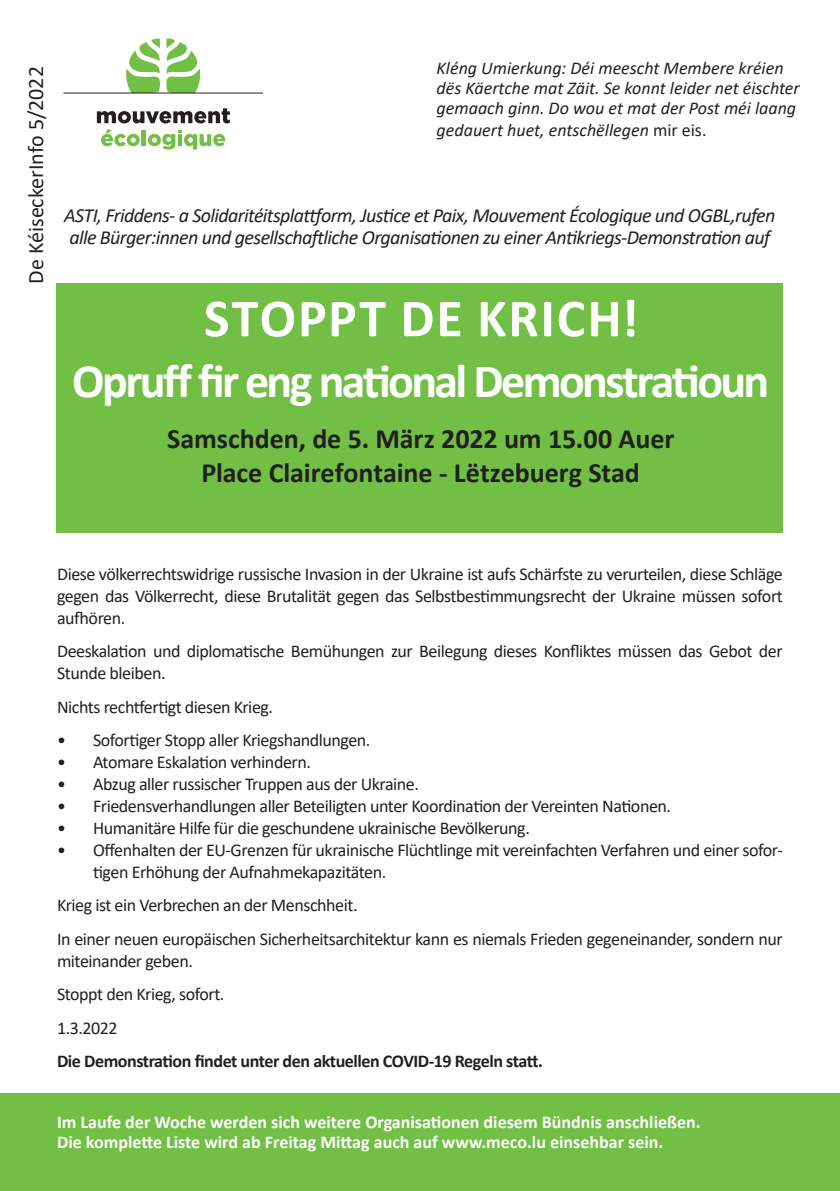
<style>
.page{position:relative;width:840px;height:1191px;background:#fff}
.page>*{position:absolute;margin:0;border:0;box-sizing:border-box;transform-origin:0 0}
.t1{font:700 54px "Calibri";letter-spacing:.035em;color:#fff}
.t2{font:700 48px "Calibri";letter-spacing:-.055em;color:#fff}
.t3{font:700 28px/33.6px "Calibri";letter-spacing:-.005em;color:#231f20;text-align:center}
.t4{font:22px "Calibri";color:#231f20}
.t5{font:italic 20px/22px "Calibri";letter-spacing:-.03em;color:#231f20}
.t6{font:18px/22px "Calibri";letter-spacing:-.025em;color:#231f20}
.t7{font:italic 18px/20.6px "Calibri";color:#231f20}
.t8{font:700 18px/20px "Calibri";color:#fff}
.t9{font:700 18px "Calibri";letter-spacing:-.025em;color:#231f20}
.s1{font-style:normal}
</style>
<div class="page">
<div style="left:0;top:1094px;width:839px;height:97px;background:#71bf44"></div>
<svg style="left:126px;top:38px;width:74px;height:55px"></svg>
<hr style="left:63px;top:93px;width:200px;height:1px;background:#231f20">
<svg style="left:97px;top:108px;width:133px;height:15px"></svg>
<svg style="left:101px;top:129px;width:39px;height:17px"></svg>
<hr style="left:142px;top:130px;width:4px;height:16px;background:#71bf44">
<svg style="left:148px;top:130px;width:77px;height:19px"></svg>
<div style="left:57px;top:283px;width:725px;height:250px;background:#71bf44"></div>
<p class="t4" style="left:20px;top:283px;width:219px;rotate:-90deg">De KéiseckerInfo 5/2022</p>
<p class="t7" style="left:436px;top:57px;width:364px">Kléng Umierkung: Déi meescht Membere kréien dës Käertche mat Zäit. Se konnt leider net éischter gemaach ginn. Do wou et mat der Post méi laang gedauert huet, entschëllegen <span class="s1">mir eis.</span></p>
<p class="t5" style="left:64px;top:204px;width:712px">ASTI, Friddens- a Solidaritéitsplattform, Justice et Paix, Mouvement Écologique und OGBL,rufen alle Bürger:innen und gesellschaftliche Organisationen zu einer Antikriegs-Demonstration auf</p>
<h1 class="t1" style="left:204px;top:280px;width:436px">STOPPT DE KRICH!</h1>
<h2 class="t2" style="left:72px;top:347px;width:698px">Opruff fir eng national Demonstratioun</h2>
<h3 class="t3" style="left:167px;top:421px;width:508px">Samschden, de 5. März 2022 um 15.00 Auer<br>Place Clairefontaine - Lëtzebuerg Stad</h3>
<p class="t6" style="left:57px;top:562px;width:727px;text-align:justify">Diese völkerrechtswidrige russische Invasion in der Ukraine ist aufs Schärfste zu verurteilen, diese Schläge gegen das Völkerrecht, diese Brutalität gegen das Selbstbestimmungsrecht der Ukraine müssen sofort aufhören.</p>
<p class="t6" style="left:57px;top:640px;width:726px">Deeskalation und diplomatische Bemühungen zur Beilegung dieses Konfliktes müssen das Gebot der<br>Stunde bleiben.</p>
<p class="t6" style="left:57px;top:695px;width:217px">Nichts rechtfertigt diesen Krieg.</p>
<p class="t6" style="left:57px;top:728px;width:315px">• Sofortiger Stopp aller Kriegshandlungen.</p>
<p class="t6" style="left:57px;top:750px;width:255px">• Atomare Eskalation verhindern.</p>
<p class="t6" style="left:57px;top:772px;width:363px">• Abzug aller russischer Truppen aus der Ukraine.</p>
<p class="t6" style="left:57px;top:794px;width:615px">• Friedensverhandlungen aller Beteiligten unter Koordination der Vereinten Nationen.</p>
<p class="t6" style="left:57px;top:816px;width:474px">• Humanitäre Hilfe für die geschundene ukrainische Bevölkerung.</p>
<p class="t6" style="left:93px;top:838px;width:691px;text-indent:-36px">• Offenhalten der EU-Grenzen für ukrainische Flüchtlinge mit vereinfachten Verfahren und einer sofor&shy;tigen Erhöhung der Aufnahmekapazitäten.</p>
<p class="t6" style="left:57px;top:888px;width:726px;line-height:33.4px">Krieg ist ein Verbrechen an der Menschheit.<br>In einer neuen europäischen Sicherheitsarchitektur kann es niemals Frieden gegeneinander, sondern nur</p>
<p class="t6" style="left:57px;top:943px;width:169px;line-height:33.4px">miteinander geben.<br>Stoppt den Krieg, sofort.<br>1.3.2022</p>
<p class="t9" style="left:57px;top:1048px;width:487px">Die Demonstration findet unter den aktuellen COVID-19 Regeln statt.</p>
<p class="t8" style="left:57px;top:1112px;width:644px">Im Laufe der Woche werden sich weitere Organisationen diesem Bündnis anschließen.<br>Die komplette Liste wird ab Freitag Mittag auch auf www.meco.lu einsehbar sein.</p>
</div>
